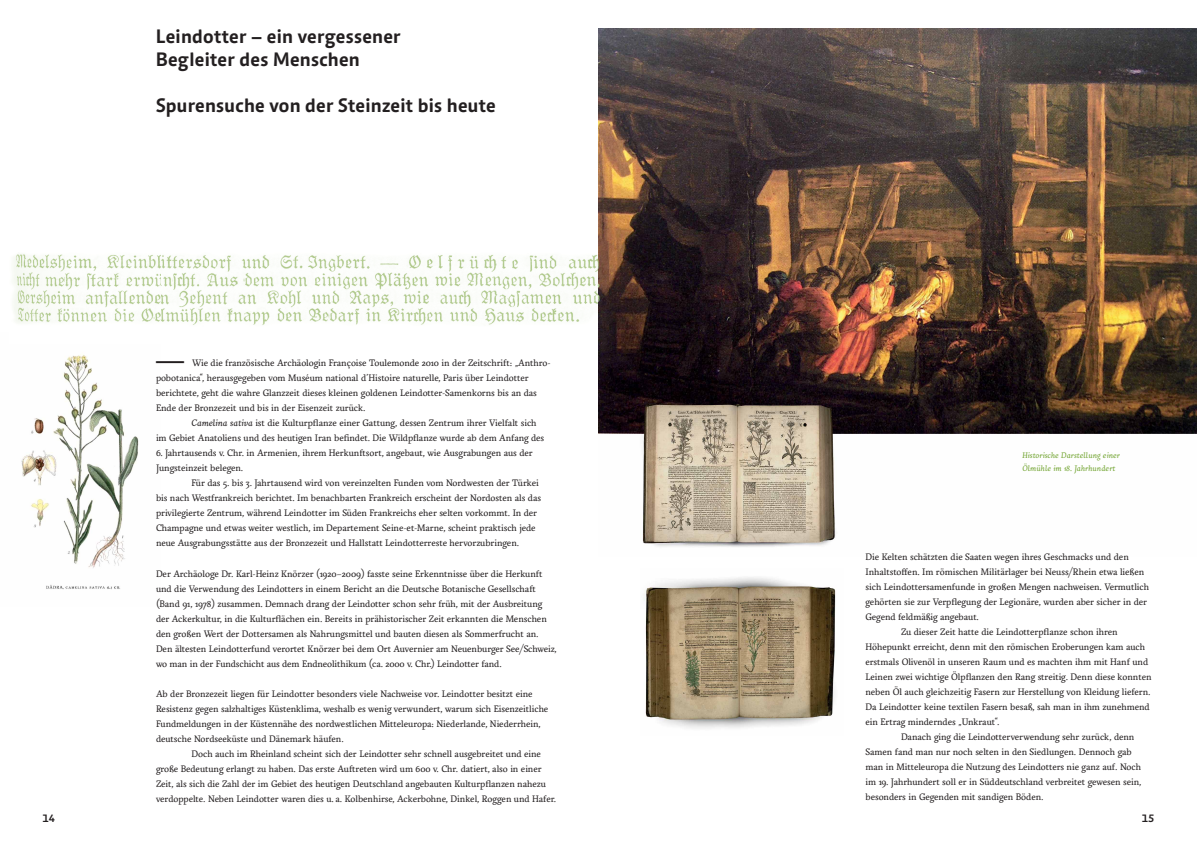
<style>
.page{position:relative;width:1197px;height:848px;background:#fff}
.page>*{position:absolute;margin:0;border:0;box-sizing:border-box;transform-origin:0 0}
.t1{font:700 20px/23px "Caput";letter-spacing:.015em;color:#231f20}
.t2{font:11px/15px "Jenny";color:#231f20}
.t3{font:700 11px "Caput";color:#231f20}
.t4{font:italic 9.5px/13px "Jenny";letter-spacing:.01em;color:#73a533}
.s1{font-family:"Akzidenz Grotesk";font-weight:900;font-size:14px}
.s2{font-style:italic}
</style>
<div class="page">
<img style="left:21px;top:354px;width:118px;height:235px">
<img style="left:598px;top:28px;width:598px;height:519px">
<img style="left:13px;top:241px;width:595px;height:103px">
<img style="left:643px;top:577px;width:193px;height:152px">
<h1 class="t1" style="left:156px;top:27px;width:246px">Leindotter – ein vergessener<br>Begleiter des Menschen</h1>
<h1 class="t1" style="left:156px;top:96px;width:341px">Spurensuche von der Steinzeit bis heute</h1>
<p class="t2" style="left:156px;top:357px;width:396px"><span class="s1">—</span> Wie die französische Archäologin Françoise Toulemonde 2010 in der Zeitschrift: „Anthro&shy;pobotanica“, herausgegeben vom Muséum national d’Histoire naturelle, Paris über Leindotter berichtete, geht die wahre Glanzzeit dieses kleinen goldenen Leindotter-Samenkorns bis an das Ende der Bronzezeit und bis in der Eisenzeit zurück.</p>
<p class="t2" style="left:156px;top:417px;width:389px;text-indent:35px"><span class="s2">Camelina sativa</span> ist die Kulturpflanze einer Gattung, dessen Zentrum ihrer Vielfalt sich im Gebiet Anatoliens und des heutigen Iran befindet. Die Wildpflanze wurde ab dem Anfang des</p>
<p class="t2" style="left:156px;top:447px;width:378px">6. Jahrtausends v. Chr. in Armenien, ihrem Herkunftsort, angebaut, wie Ausgrabungen aus der<br>Jungsteinzeit belegen.</p>
<p class="t2" style="left:156px;top:477px;width:386px;text-indent:35px">Für das 5. bis 3. Jahrtausend wird von vereinzelten Funden vom Nordwesten der Türkei bis nach Westfrankreich berichtet. Im benachbarten Frankreich erscheint der Nordosten als das privilegierte Zentrum, während Leindotter im Süden Frankreichs eher selten vorkommt. In der Champagne und etwas weiter westlich, im Departement Seine-et-Marne, scheint praktisch jede neue Ausgrabungsstätte aus der Bronzezeit und Hallstatt Leindotterreste hervorzubringen.</p>
<p class="t2" style="left:156px;top:567px;width:402px">Der Archäologe Dr. Karl-Heinz Knörzer (1920–2009) fasste seine Erkenntnisse über die Herkunft und die Verwendung des Leindotters in einem Bericht an die Deutsche Botanische Gesellschaft (Band 91, 1978) zusammen. Demnach drang der Leindotter schon sehr früh, mit der Ausbreitung der Ackerkultur, in die Kulturflächen ein. Bereits in prähistorischer Zeit erkannten die Menschen den großen Wert der Dottersamen als Nahrungsmittel und bauten diesen als Sommerfrucht an.<br>Den ältesten Leindotterfund verortet Knörzer bei dem Ort Auvernier am Neuenburger See/Schweiz, wo man in der Fundschicht aus dem Endneolithikum (ca. 2000 v. Chr.) Leindotter fand.</p>
<p class="t2" style="left:156px;top:687px;width:394px">Ab der Bronzezeit liegen für Leindotter besonders viele Nachweise vor. Leindotter besitzt eine Resistenz gegen salzhaltiges Küstenklima, weshalb es wenig verwundert, warum sich Eisenzeitliche Fundmeldungen in der Küstennähe des nordwestlichen Mitteleuropa: Niederlande, Niederrhein, deutsche Nordseeküste und Dänemark häufen.</p>
<p class="t2" style="left:156px;top:747px;width:401px;text-indent:35px">Doch auch im Rheinland scheint sich der Leindotter sehr schnell ausgebreitet und eine große Bedeutung erlangt zu haben. Das erste Auftreten wird um 600 v. Chr. datiert, also in einer Zeit, als sich die Zahl der im Gebiet des heutigen Deutschland angebauten Kulturpflanzen nahezu verdoppelte. Neben Leindotter waren dies u. a. Kolbenhirse, Ackerbohne, Dinkel, Roggen und Hafer.</p>
<p class="t4" style="left:1022px;top:450px;width:99px">Historische Darstellung einer<br>Ölmühle im 18. Jahrhundert</p>
<p class="t2" style="left:865px;top:550px;width:265px">Die Kelten schätzten die Saaten wegen ihres Geschmacks und den</p>
<p class="t2" style="left:865px;top:565px;width:280px">Inhaltstoffen. Im römischen Militärlager bei Neuss/Rhein etwa ließen</p>
<p class="t2" style="left:865px;top:580px;width:285px">sich Leindottersamenfunde in großen Mengen nachweisen. Vermutlich</p>
<p class="t2" style="left:865px;top:595px;width:283px">gehörten sie zur Verpflegung der Legionäre, wurden aber sicher in der</p>
<p class="t2" style="left:865px;top:610px;width:115px">Gegend feldmäßig angebaut.</p>
<p class="t2" style="left:900px;top:625px;width:218px">Zu dieser Zeit hatte die Leindotterpflanze schon ihren</p>
<p class="t2" style="left:865px;top:640px;width:281px">Höhepunkt erreicht, denn mit den römischen Eroberungen kam auch</p>
<p class="t2" style="left:865px;top:655px;width:284px">erstmals Olivenöl in unseren Raum und es machten ihm mit Hanf und</p>
<p class="t2" style="left:865px;top:670px;width:287px">Leinen zwei wichtige Ölpflanzen den Rang streitig. Denn diese konnten</p>
<p class="t2" style="left:865px;top:685px;width:286px">neben Öl auch gleichzeitig Fasern zur Herstellung von Kleidung liefern.</p>
<p class="t2" style="left:865px;top:700px;width:285px">Da Leindotter keine textilen Fasern besaß, sah man in ihm zunehmend</p>
<p class="t2" style="left:865px;top:715px;width:135px">ein Ertrag minderndes „Unkraut“.</p>
<p class="t2" style="left:900px;top:730px;width:235px">Danach ging die Leindotterverwendung sehr zurück, denn</p>
<p class="t2" style="left:865px;top:745px;width:267px">Samen fand man nur noch selten in den Siedlungen. Dennoch gab</p>
<p class="t2" style="left:865px;top:760px;width:277px">man in Mitteleuropa die Nutzung des Leindotters nie ganz auf. Noch</p>
<p class="t2" style="left:865px;top:775px;width:277px">im 19. Jahrhundert soll er in Süddeutschland verbreitet gewesen sein,</p>
<p class="t2" style="left:865px;top:790px;width:179px">besonders in Gegenden mit sandigen Böden.</p>
<p class="t3" style="left:43px;top:814px;width:14px">14</p>
<p class="t3" style="left:1141px;top:814px;width:14px">15</p>
</div>
